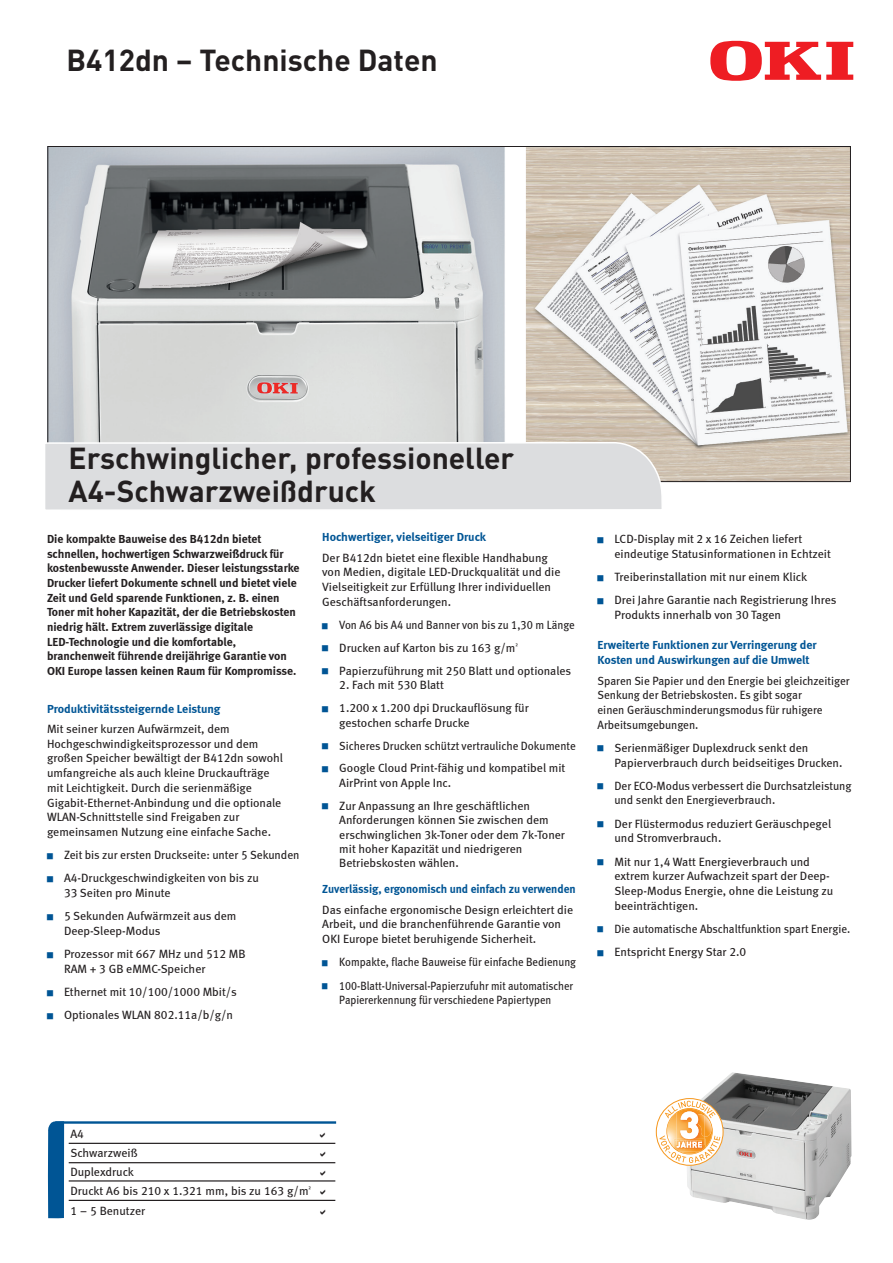
<style>
.page{position:relative;width:893px;height:1263px;background:#fff}
.page>*{position:absolute;margin:0;border:0;box-sizing:border-box;transform-origin:0 0}
.t1{font:700 30px/33px "DIN Pro";color:#231f20}
.t2{font:12px/14.7px "Meta Book LF";color:#231f20}
.t3{font:12px/14.7px "Meta Bold LF";color:#231f20}
.t4{font:12px/14.7px "Meta Book LF";color:#231f20;scale:.95 1}
.t5{font:12px/14.7px "Meta Bold LF";color:#005595}
.t6{font:12px/23px "Meta Book LF";color:#231f20;scale:.92 1}
.t7{font:12px/23.2px "Meta Book LF";color:#231f20;scale:.91 1}
.t8{font:12px/14.7px "Meta Book LF";color:#231f20;scale:.96 1}
.t9{font:12px/23.2px "Meta Book LF";color:#231f20;scale:.94 1}
.t10{font:12px "Meta Bold LF";color:#005595;scale:.95 1}
.t11{font:12px "Meta Book LF";color:#231f20;scale:.89 1}
</style>
<div class="page">
<img style="left:687px;top:1072px;width:164px;height:148px">
<img style="left:49px;top:148px;width:800px;height:332px">
<svg style="left:710px;top:41px;width:143px;height:40px"></svg>
<svg style="left:656px;top:1098px;width:68px;height:68px"></svg>
<div style="left:45px;top:441px;width:619px;height:69px;background:#dcdddf"></div>
<div style="left:48px;top:1121px;width:16px;height:97px;background:#005595"></div>
<hr style="left:55px;top:1121px;width:281px;height:3px;background:#005595">
<hr style="left:69px;top:1143px;width:266px;height:1px;background:#231f20">
<hr style="left:69px;top:1162px;width:266px;height:1px;background:#231f20">
<hr style="left:69px;top:1180px;width:266px;height:1px;background:#231f20">
<hr style="left:69px;top:1200px;width:266px;height:1px;background:#231f20">
<h1 class="t1" style="left:66px;top:43px;width:373px">B412dn – Technische Daten</h1>
<h1 class="t1" style="left:69px;top:440px;width:447px">Erschwinglicher, professioneller<br>A4-Schwarzweißdruck</h1>
<p class="t3" style="left:47px;top:531px;width:254px">Die kompakte Bauweise des B412dn bietet schnellen, hochwertigen Schwarzweißdruck für kostenbewusste Anwender. Dieser leistungsstarke Drucker liefert Dokumente schnell und bietet viele Zeit und Geld sparende Funktionen, z. B. einen Toner mit hoher Kapazität, der die Betriebskosten niedrig hält. Extrem zuverlässige digitale LED-Technologie und die komfortable, branchenweit führende dreijährige Garantie von OKI Europe lassen keinen Raum für Kompromisse.</p>
<p class="t5" style="left:47px;top:701px;width:175px">Produktivitätssteigernde Leistung</p>
<p class="t2" style="left:47px;top:721px;width:237px">Mit seiner kurzen Aufwärmzeit, dem Hochgeschwindigkeitsprozessor und dem großen Speicher bewältigt der B412dn sowohl umfangreiche als auch kleine Druckaufträge mit Leichtigkeit. Durch die serienmäßige Gigabit-Ethernet-Anbindung und die optionale WLAN-Schnittstelle sind Freigaben zur gemeinsamen Nutzung eine einfache Sache.</p>
<p class="t2" style="left:64px;top:843px;width:237px;line-height:23.2px">Zeit bis zur ersten Druckseite: unter 5 Sekunden<br>A4-Druckgeschwindigkeiten von bis zu</p>
<p class="t2" style="left:64px;top:881px;width:174px;line-height:23.2px">33 Seiten pro Minute<br>5 Sekunden Aufwärmzeit aus dem</p>
<p class="t2" style="left:64px;top:919px;width:183px;line-height:23.2px">Deep-Sleep-Modus<br>Prozessor mit 667 MHz und 512 MB</p>
<p class="t2" style="left:64px;top:957px;width:174px;line-height:23.2px">RAM + 3 GB eMMC-Speicher<br>Ethernet mit 10/100/1000 Mbit/s<br>Optionales WLAN 802.11a/b/g/n</p>
<p class="t5" style="left:322px;top:530px;width:165px">Hochwertiger, vielseitiger Druck</p>
<p class="t2" style="left:322px;top:550px;width:240px">Der B412dn bietet eine flexible Handhabung von Medien, digitale LED-Druckqualität und die Vielseitigkeit zur Erfüllung Ihrer individuellen Geschäftsanforderungen.</p>
<p class="t6" style="left:339px;top:613px;width:257px">Von A6 bis A4 und Banner von bis zu 1,30 m Länge<br>Drucken auf Karton bis zu 163 g/m<sup>²<br></sup>Papierzuführung mit 250 Blatt und optionales</p>
<p class="t2" style="left:339px;top:673px;width:191px;line-height:23px">2. Fach mit 530 Blatt<br>1.200 x 1.200 dpi Druckauflösung für</p>
<p class="t2" style="left:339px;top:711px;width:238px;line-height:23px">gestochen scharfe Drucke<br>Sicheres Drucken schützt vertrauliche Dokumente<br>Google Cloud Print-fähig und kompatibel mit</p>
<p class="t2" style="left:339px;top:771px;width:192px;line-height:23px">AirPrint von Apple Inc.<br>Zur Anpassung an Ihre geschäftlichen</p>
<p class="t2" style="left:339px;top:813px;width:227px">Anforderungen können Sie zwischen dem erschwinglichen 3k-Toner oder dem 7k-Toner mit hoher Kapazität und niedrigeren Betriebskosten wählen.</p>
<p class="t10" style="left:322px;top:882px;width:268px">Zuverlässig, ergonomisch und einfach zu verwenden</p>
<p class="t2" style="left:322px;top:902px;width:252px">Das einfache ergonomische Design erleichtert die<br>Arbeit, und die branchenführende Garantie von<br>OKI Europe bietet beruhigende Sicherheit.</p>
<p class="t7" style="left:339px;top:950px;width:262px">Kompakte, flache Bauweise für einfache Bedienung<br>100-Blatt-Universal-Papierzufuhr mit automatischer</p>
<p class="t11" style="left:339px;top:993px;width:240px">Papiererkennung für verschiedene Papiertypen</p>
<p class="t2" style="left:614px;top:532px;width:218px">LCD-Display mit 2 x 16 Zeichen liefert eindeutige Statusinformationen in Echtzeit</p>
<p class="t2" style="left:614px;top:565px;width:224px;line-height:23.2px">Treiberinstallation mit nur einem Klick<br>Drei Jahre Garantie nach Registrierung Ihres</p>
<p class="t2" style="left:614px;top:607px;width:168px">Produkts innerhalb von 30 Tagen</p>
<p class="t5" style="left:597px;top:638px;width:221px">Erweiterte Funktionen zur Verringerung der<br>Kosten und Auswirkungen auf die Umwelt</p>
<p class="t4" style="left:597px;top:673px;width:267px">Sparen Sie Papier und den Energie bei gleichzeitiger Senkung der Betriebskosten. Es gibt sogar<br>einen Geräuschminderungsmodus für ruhigere Arbeitsumgebungen.</p>
<p class="t2" style="left:614px;top:740px;width:229px">Serienmäßiger Duplexdruck senkt den<br>Papierverbrauch durch beidseitiges Drucken.</p>
<p class="t8" style="left:614px;top:778px;width:248px">Der ECO-Modus verbessert die Durchsatzleistung und senkt den Energieverbrauch.</p>
<p class="t2" style="left:614px;top:816px;width:218px">Der Flüstermodus reduziert Geräuschpegel und Stromverbrauch.</p>
<p class="t2" style="left:614px;top:854px;width:220px">Mit nur 1,4 Watt Energieverbrauch und extrem kurzer Aufwachzeit spart der Deep-Sleep-Modus Energie, ohne die Leistung zu beeinträchtigen.</p>
<p class="t9" style="left:614px;top:917px;width:252px">Die automatische Abschaltfunktion spart Energie.<br>Entspricht Energy Star 2.0</p>
<p class="t2" style="left:70px;top:1124px;width:242px;line-height:19.2px">A4<br>Schwarzweiß<br>Duplexdruck<br>Druckt A6 bis 210 x 1.321 mm, bis zu 163 g/m<sup>²<br></sup>1 – 5 Benutzer</p>
</div>
